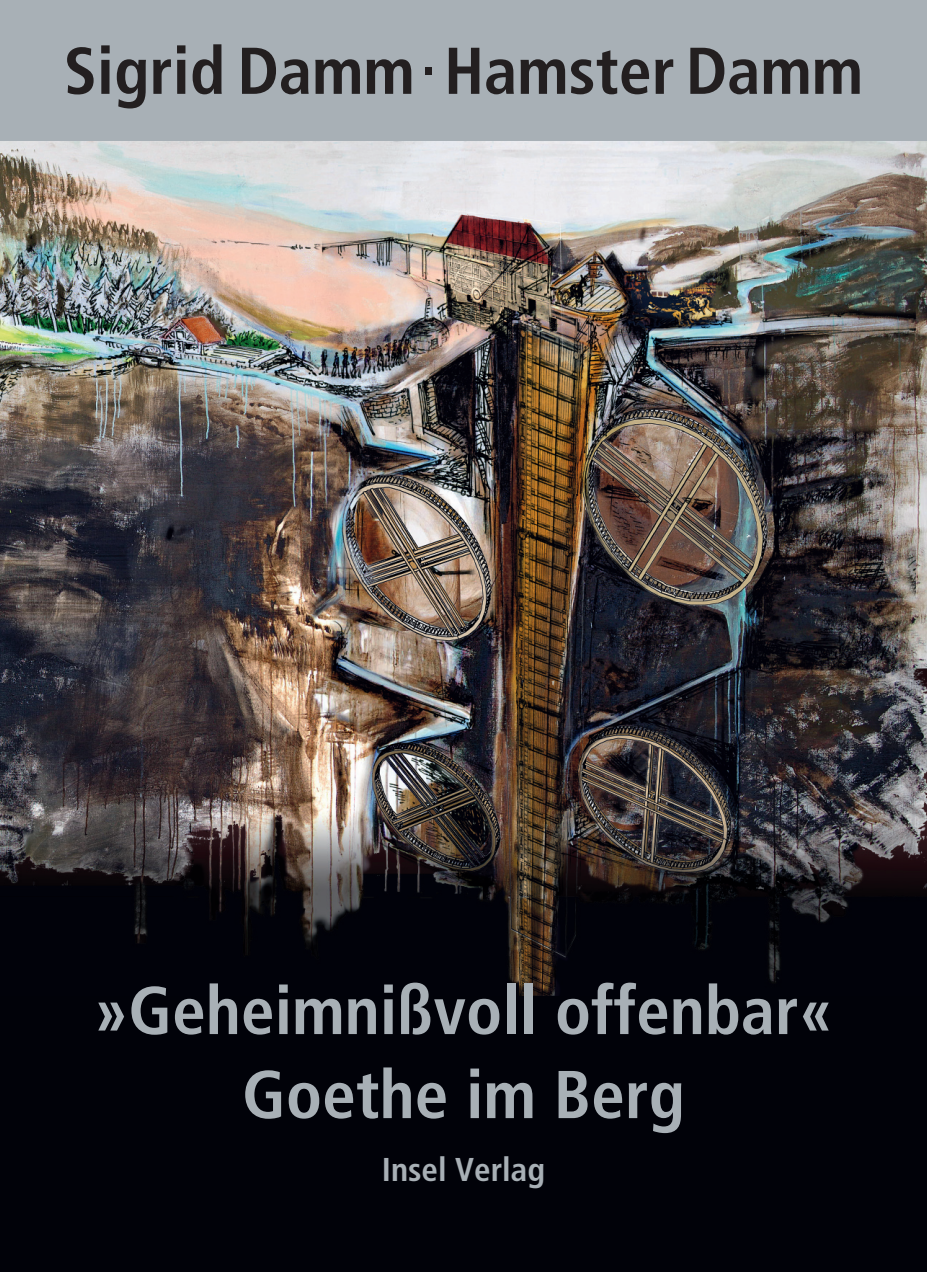
<style>
.page{position:relative;width:927px;height:1272px;background:#fff}
.page>*{position:absolute;margin:0;border:0;box-sizing:border-box;transform-origin:0 0}
.t1{font:700 condensed 67.5px/84px "Frutiger";color:#a8b0b6;text-align:center}
.t2{font:700 condensed 66px "Frutiger";color:#231f20}
.t3{font:700 condensed 33px "Frutiger";color:#a8b0b6}
</style>
<div class="page">
<div style="left:0;top:140px;width:927px;height:1131px;background:#010209"></div>
<img style="left:0;top:140px;width:927px;height:855px">
<div style="left:0;top:0;width:927px;height:140px;background:#a8b0b6"></div>
<p class="t2" style="left:64px;top:32px;width:801px">Sigrid Damm ˙ Hamster Damm</p>
<p class="t1" style="left:93px;top:968px;width:742px">»Geheimnißvoll offenbar«<br>Goethe im Berg</p>
<p class="t3" style="left:382px;top:1150px;width:165px">Insel Verlag</p>
</div>
